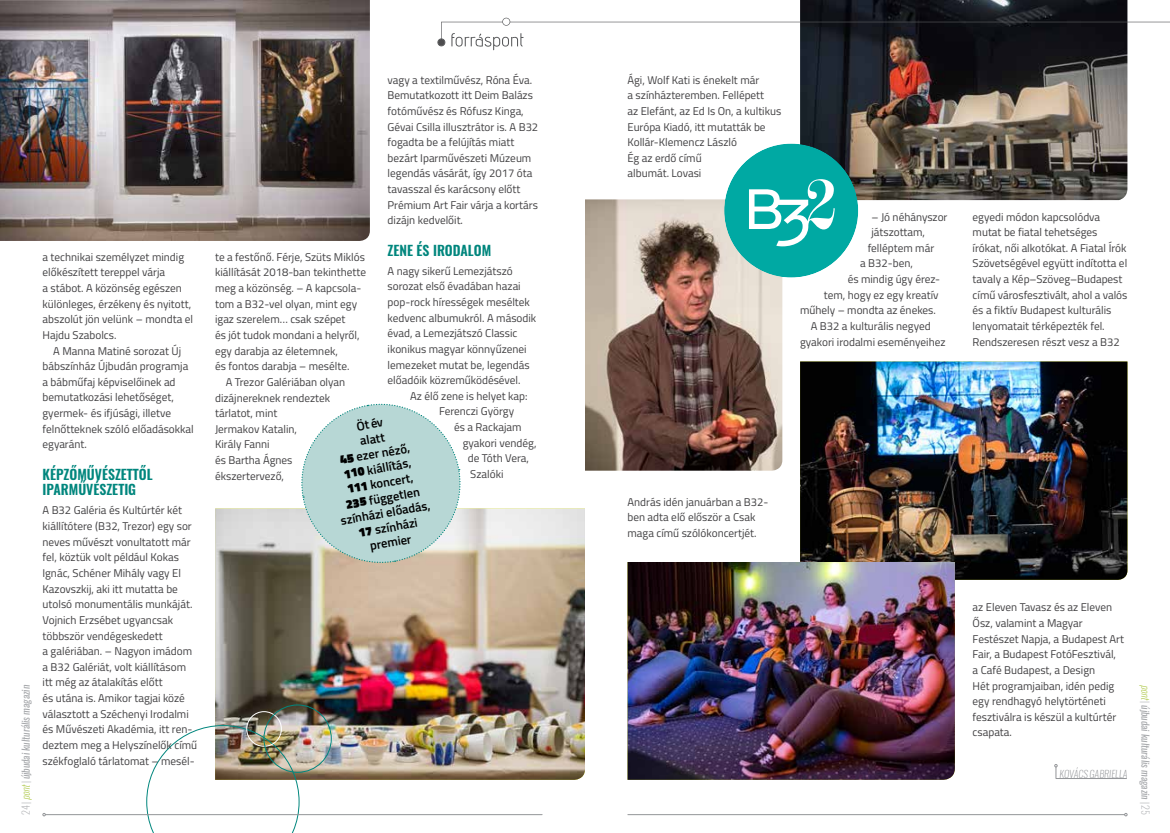
<style>
.page{position:relative;width:1170px;height:833px;background:#fff}
.page>*{position:absolute;margin:0;border:0;box-sizing:border-box;transform-origin:0 0}
.t1{font:600 13.75px/15.6px "Oswald";color:#00867d}
.t2{font:600 12.5px/15px "Titillium Web";color:#000;text-align:center}
.t3{font:11.25px/15.6px "Titillium Web";color:#414042}
.t4{font:italic 10px "Oswald";color:#a7a9ac}
.t5{font:italic 200 10px "Oswald";color:#939598}
.s1{font-weight:900}
.s2{font-weight:200;font-style:normal}
.s3{font-weight:200;color:#a2c02f}
</style>
<div class="page">
<img style="left:0;top:0;width:370px;height:241px">
<img style="left:585px;top:199px;width:197px;height:271px">
<img style="left:215px;top:508px;width:370px;height:272px">
<img style="left:800px;top:361px;width:327px;height:219px">
<img style="left:800px;top:0;width:327px;height:200px">
<img style="left:627px;top:562px;width:327px;height:218px">
<svg style="left:295px;top:403px;width:171px;height:166px"></svg>
<svg style="left:1054px;top:764px;width:72px;height:15px"></svg>
<div style="left:724px;top:144px;width:134px;height:133px;background:#00a9a3;border-radius:50%"></div>
<svg style="left:749px;top:179px;width:85px;height:67px"></svg>
<svg style="left:437px;top:18px;width:732px;height:32px"></svg>
<img style="left:146px;top:725px;width:153px;height:108px">
<div style="left:246px;top:711px;width:36px;height:35px;border:1px solid #fff;border-radius:50%"></div>
<div style="left:263px;top:704px;width:68px;height:68px;border:1px solid #00867d;border-radius:50%"></div>
<hr style="left:45px;top:814px;width:497px;height:1px;background:#939598">
<hr style="left:627px;top:814px;width:497px;height:1px;background:#939598">
<p class="t3" style="left:627px;top:71px;width:155px">Ági, Wolf Kati is énekelt már<br>a színházteremben. Fellépett<br>az Elefánt, az Ed Is On, a kultikus<br>Európa Kiadó, itt mutatták be<br>Kollár-Klemencz László<br>Ég az erdő című<br>albumát. Lovasi</p>
<p class="t3" style="left:387px;top:71px;width:152px">vagy a textilművész, Róna Éva.<br>Bemutatkozott itt Deim Balázs fotóművész és Rófusz Kinga,<br>Gévai Csilla illusztrátor is. A B32 fogadta be a felújítás miatt bezárt Iparművészeti Múzeum legendás vásárát, így 2017 óta tavasszal és karácsony előtt<br>Prémium Art Fair várja a kortárs dizájn kedvelőit.</p>
<p class="t1" style="left:387px;top:242px;width:103px">ZENE ÉS IRODALOM</p>
<p class="t3" style="left:387px;top:262px;width:150px">A nagy sikerű Lemezjátszó sorozat első évadában hazai pop-rock hírességek meséltek kedvenc albumukról. A második évad, a Lemezjátszó Classic ikonikus magyar könnyűzenei lemezeket mutat be, legendás előadóik közreműködésével.</p>
<p class="t3" style="left:439px;top:387px;width:90px;text-indent:-29px">Az élő zene is helyet kap:<br>Ferenczi György</p>
<p class="t3" style="left:454px;top:419px;width:69px">és a Rackajam</p>
<p class="t3" style="left:463px;top:434px;width:75px">gyakori vendég,</p>
<p class="t3" style="left:468px;top:450px;width:63px">de Tóth Vera,</p>
<p class="t3" style="left:470px;top:466px;width:35px">Szalóki</p>
<p class="t3" style="left:871px;top:208px;width:78px">– Jó néhányszor</p>
<p class="t3" style="left:871px;top:224px;width:55px">játszottam,</p>
<p class="t3" style="left:867px;top:239px;width:68px">felléptem már</p>
<p class="t3" style="left:860px;top:255px;width:54px">a B32-ben,</p>
<p class="t3" style="left:847px;top:271px;width:94px">és mindig úgy érez-</p>
<p class="t3" style="left:823px;top:286px;width:116px">tem, hogy ez egy kreatív</p>
<p class="t3" style="left:800px;top:302px;width:137px">műhely – mondta az énekes.</p>
<p class="t3" style="left:810px;top:318px;width:121px">A B32 a kulturális negyed</p>
<p class="t3" style="left:800px;top:333px;width:147px">gyakori irodalmi eseményeihez</p>
<p class="t3" style="left:972px;top:208px;width:156px">egyedi módon kapcsolódva mutat be fiatal tehetséges írókat, női alkotókat. A Fiatal Írók<br>Szövetségével együtt indította el tavaly a Kép–Szöveg–Budapest című városfesztivált, ahol a valós és a fiktív Budapest kulturális lenyomatait térképezték fel.<br>Rendszeresen részt vesz a B32</p>
<p class="t3" style="left:215px;top:248px;width:151px">te a festőnő. Férje, Szüts Miklós</p>
<p class="t3" style="left:215px;top:264px;width:152px">kiállítását 2018-ban tekinthette</p>
<p class="t3" style="left:215px;top:280px;width:148px">meg a közönség. – A kapcsola-</p>
<p class="t3" style="left:215px;top:295px;width:143px">tom a B32-vel olyan, mint egy</p>
<p class="t3" style="left:215px;top:311px;width:132px">igaz szerelem… csak szépet</p>
<p class="t3" style="left:215px;top:327px;width:146px">és jót tudok mondani a helyről,</p>
<p class="t3" style="left:215px;top:342px;width:124px">egy darabja az életemnek,</p>
<p class="t3" style="left:215px;top:358px;width:136px">és fontos darabja – mesélte.</p>
<p class="t3" style="left:226px;top:373px;width:121px">A Trezor Galériában olyan</p>
<p class="t3" style="left:215px;top:389px;width:117px">dizájnereknek rendeztek</p>
<p class="t3" style="left:215px;top:405px;width:64px">tárlatot, mint</p>
<p class="t3" style="left:215px;top:420px;width:84px">Jermakov Katalin,</p>
<p class="t3" style="left:215px;top:436px;width:56px">Király Fanni</p>
<p class="t3" style="left:215px;top:452px;width:79px">és Bartha Ágnes</p>
<p class="t3" style="left:215px;top:467px;width:71px">ékszertervező,</p>
<p class="t3" style="left:43px;top:248px;width:152px">a technikai személyzet mindig előkészített tereppel várja<br>a stábot. A közönség egészen különleges, érzékeny és nyitott, abszolút jön velünk – mondta el<br>Hajdu Szabolcs.</p>
<p class="t3" style="left:43px;top:342px;width:153px;text-indent:11px">A Manna Matiné sorozat Új bábszínház Újbudán programja a bábműfaj képviselőinek ad bemutatkozási lehetőséget, gyermek- és ifjúsági, illetve felnőtteknek szóló előadásokkal egyaránt.</p>
<p class="t1" style="left:43px;top:466px;width:112px">KÉPZŐMŰVÉSZETTŐL<br>IPARMŰVÉSZETIG</p>
<p class="t3" style="left:43px;top:502px;width:156px">A B32 Galéria és Kultúrtér két kiállítótere (B32, Trezor) egy sor neves művészt vonultatott már fel, köztük volt például Kokas<br>Ignác, Schéner Mihály vagy El<br>Kazovszkij, aki itt mutatta be utolsó monumentális munkáját.<br>Vojnich Erzsébet ugyancsak többször vendégeskedett<br>a galériában. – Nagyon imádom a B32 Galériát, volt kiállításom itt még az átalakítás előtt<br>és utána is. Amikor tagjai közé választott a Széchenyi Irodalmi és Művészeti Akadémia, itt ren&shy;deztem meg a Helyszínelők című székfoglaló tárlatomat – mesél-</p>
<p class="t2" style="left:324px;top:424px;width:92px;rotate:-10deg">Öt év<br>alatt<br><span class="s1">45</span> ezer néző,<br><span class="s1">110</span> kiállítás,<br><span class="s1">111</span> koncert,<br><span class="s1">235</span> független színházi előadás,<br><span class="s1">17</span> színházi premier</p>
<p class="t3" style="left:627px;top:493px;width:142px">András idén januárban a B32- ben adta elő először a Csak maga című szólókoncertjét.</p>
<p class="t3" style="left:972px;top:599px;width:153px">az Eleven Tavasz és az Eleven<br>Ősz, valamint a Magyar<br>Festészet Napja, a Budapest Art<br>Fair, a Budapest FotóFesztivál, a Café Budapest, a Design<br>Hét programjaiban, idén pedig egy rendhagyó helytörténeti fesztiválra is készül a kultúrtér csapata.</p>
<p class="t4" style="left:19px;top:815px;width:132px;rotate:-90deg"><span class="s2">24 |</span> <span class="s3">pont</span><span class="s2">|</span> újbudai kulturális magazin</p>
<p class="t4" style="left:1152px;top:685px;width:132px;rotate:90deg"><span class="s3">pont</span><span class="s2">|</span> újbudai kulturális magazin <span class="s2">| 25</span></p>
<p class="t5" style="left:1059px;top:767px;width:69px">KOVÁCS GABRIELLA</p>
</div>
